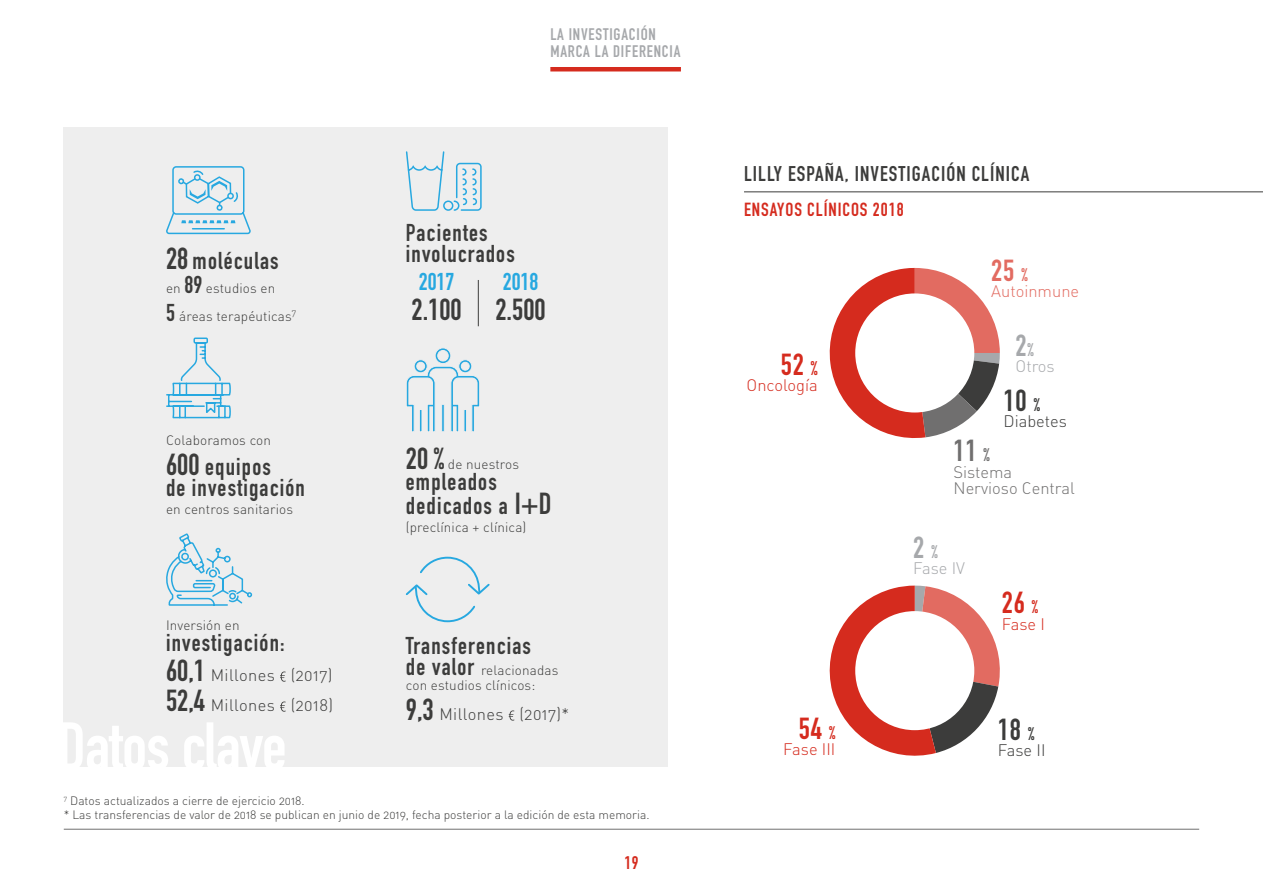
<style>
.page{position:relative;width:1263px;height:893px;background:#fff}
.page>*{position:absolute;margin:0;border:0;box-sizing:border-box;transform-origin:0 0}
.t1{font:700 30px "DIN Condensed";color:#3c3c3b}
.t2{font:700 30px "DIN Condensed";color:#d52b1e}
.t3{font:700 30px "DIN Condensed";color:#a6a8ab}
.t4{font:700 30px "DIN Condensed";color:#e26b61}
.t5{font:700 30px "DIN Condensed";color:#706f6f}
.t6{font:700 24px/21px "DIN Condensed";letter-spacing:.05em;color:#3c3c3b}
.t7{font:700 24px "DIN Condensed";color:#27a8e0}
.t8{font:700 21px "DIN Condensed";letter-spacing:.05em;color:#3c3c3b}
.t9{font:700 18.75px "DIN Condensed";letter-spacing:.05em;color:#d52b1e}
.t10{font:700 18px "DIN Condensed";color:#d52b1e}
.t11{font:16.5px/30px "DIN Light Alternate";letter-spacing:.025em;color:#3c3c3b}
.t12{font:700 16.5px/16.5px "DIN Condensed";letter-spacing:.05em;color:#a6a8ab}
.t13{font:16.5px/16.5px "DIN Light Alternate";color:#706f6f}
.t14{font:16.5px "DIN Light Alternate";color:#d52b1e}
.t15{font:16.5px "DIN Light Alternate";color:#a6a8ab}
.t16{font:16.5px "DIN Light Alternate";color:#e26b61}
.t17{font:16.5px "DIN Light Alternate";color:#3c3c3b}
.t18{font:13.5px/15px "DIN Light Alternate";letter-spacing:.01em;color:#3c3c3b}
.t19{font:12px/13.5px "DIN Light Alternate";color:#3c3c3b}
.s1{font-size:30px}
.s2{font-family:"DIN Condensed";font-weight:700;font-size:24px}
.s3{font-family:"DIN Condensed";font-weight:700;font-size:30px}
.s4{font-size:19.5px}
.s5{font-size:18px}
</style>
<div class="page">
<hr style="left:64px;top:829px;width:1135px;height:1px;background:#706f6f">
<div style="left:64px;top:128px;width:604px;height:639px;background:#eee"></div>
<hr style="left:550px;top:67px;width:131px;height:4px;background:#d52b1e">
<hr style="left:744px;top:191px;width:519px;height:1px;background:#3c3c3b">
<svg style="left:829px;top:586px;width:171px;height:170px"></svg>
<div style="left:855px;top:611px;width:119px;height:119px;background:#fff;border-radius:50%"></div>
<svg style="left:829px;top:268px;width:171px;height:170px"></svg>
<div style="left:855px;top:293px;width:119px;height:119px;background:#fff;border-radius:50%"></div>
<svg style="left:509px;top:710px;width:5px;height:11px"></svg>
<svg style="left:405px;top:556px;width:85px;height:67px"></svg>
<svg style="left:280px;top:671px;width:6px;height:11px"></svg>
<svg style="left:280px;top:701px;width:6px;height:11px"></svg>
<svg style="left:166px;top:533px;width:87px;height:73px"></svg>
<svg style="left:406px;top:348px;width:74px;height:84px"></svg>
<svg style="left:166px;top:337px;width:65px;height:82px"></svg>
<svg style="left:166px;top:166px;width:85px;height:69px"></svg>
<svg style="left:405px;top:151px;width:77px;height:60px"></svg>
<hr style="left:478px;top:280px;width:1px;height:46px;background:#3c3c3b">
<h2 class="t6" style="left:166px;top:250px;width:114px"><span class="s1">28</span> moléculas</h2>
<p class="t18" style="left:166px;top:274px;width:132px;line-height:27.9px">en <span class="s2">89</span> estudios en<br><span class="s2">5</span> áreas terapéuticas<sup>7</sup></p>
<p class="t18" style="left:166px;top:432px;width:106px">Colaboramos con</p>
<h2 class="t6" style="left:166px;top:456px;width:140px"><span class="s1">600</span> equipos<br>de investigación</h2>
<p class="t18" style="left:166px;top:501px;width:129px">en centros sanitarios</p>
<p class="t18" style="left:166px;top:618px;width:75px">Inversión en</p>
<h2 class="t6" style="left:166px;top:632px;width:120px">investigación:</h2>
<p class="t11" style="left:166px;top:660px;width:169px"><span class="s3">60,1</span> Millones (2017)<br><span class="s3">52,4</span> Millones (2018)</p>
<p class="t12" style="left:550px;top:26px;width:132px">LA INVESTIGACIÓN<br>MARCA LA DIFERENCIA</p>
<h2 class="t6" style="left:406px;top:222px;width:110px">Pacientes involucrados</h2>
<h2 class="t7" style="left:419px;top:266px;width:37px">2017</h2>
<h1 class="t1" style="left:412px;top:289px;width:52px">2.100</h1>
<h2 class="t7" style="left:503px;top:266px;width:37px">2018</h2>
<h1 class="t1" style="left:495px;top:289px;width:52px">2.500</h1>
<h1 class="t1" style="left:406px;top:438px;width:40px">20 %</h1>
<p class="t18" style="left:448px;top:456px;width:73px">de nuestros</p>
<h2 class="t6" style="left:406px;top:469px;width:147px;line-height:24px">empleados dedicados a <span class="s1">I+D</span></h2>
<p class="t18" style="left:406px;top:519px;width:122px">(preclínica + clínica)</p>
<h2 class="t6" style="left:406px;top:635px;width:127px">Transferencias</h2>
<p class="t18" style="left:406px;top:663px;width:154px"><span class="s2">de valor</span> relacionadas con estudios clínicos:</p>
<p class="t11" style="left:406px;top:699px;width:165px"><span class="s3">9,3</span> Millones (2017)*</p>
<p class="t19" style="left:64px;top:794px;width:587px"><sup>7</sup> Datos actualizados a cierre de ejercicio 2018.<br>* Las transferencias de valor de 2018 se publican en junio de 2019, fecha posterior a la edición de esta memoria.</p>
<h3 class="t10" style="left:624px;top:850px;width:16px">19</h3>
<h3 class="t8" style="left:744px;top:159px;width:287px">LILLY ESPAÑA, INVESTIGACIÓN CLÍNICA</h3>
<h3 class="t9" style="left:744px;top:197px;width:161px">ENSAYOS CLÍNICOS 2018</h3>
<h1 class="t2" style="left:781px;top:344px;width:39px">52 <span class="s4">%</span></h1>
<p class="t14" style="left:747px;top:375px;width:73px">Oncología</p>
<h1 class="t2" style="left:799px;top:708px;width:38px">54 <span class="s5">%</span></h1>
<p class="t14" style="left:783px;top:739px;width:54px">Fase III</p>
<h1 class="t4" style="left:991px;top:250px;width:38px">25 <span class="s5">%</span></h1>
<p class="t16" style="left:991px;top:281px;width:89px">Autoinmune</p>
<h1 class="t3" style="left:1015px;top:325px;width:20px">2<span class="s5">%</span></h1>
<p class="t15" style="left:1015px;top:356px;width:41px">Otros</p>
<h1 class="t1" style="left:1003px;top:380px;width:38px">10 <span class="s5">%</span></h1>
<p class="t17" style="left:1003px;top:411px;width:65px">Diabetes</p>
<h1 class="t5" style="left:953px;top:430px;width:38px">11 <span class="s5">%</span></h1>
<p class="t13" style="left:953px;top:463px;width:123px">Sistema<br>Nervioso Central</p>
<h1 class="t3" style="left:913px;top:527px;width:26px">2 <span class="s5">%</span></h1>
<p class="t15" style="left:913px;top:558px;width:53px">Fase IV</p>
<h1 class="t2" style="left:1002px;top:582px;width:38px">26 <span class="s5">%</span></h1>
<p class="t14" style="left:1002px;top:614px;width:45px">Fase I</p>
<h1 class="t1" style="left:998px;top:709px;width:38px">18 <span class="s5">%</span></h1>
<p class="t11" style="left:998px;top:735px;width:49px">Fase II</p>
</div>
